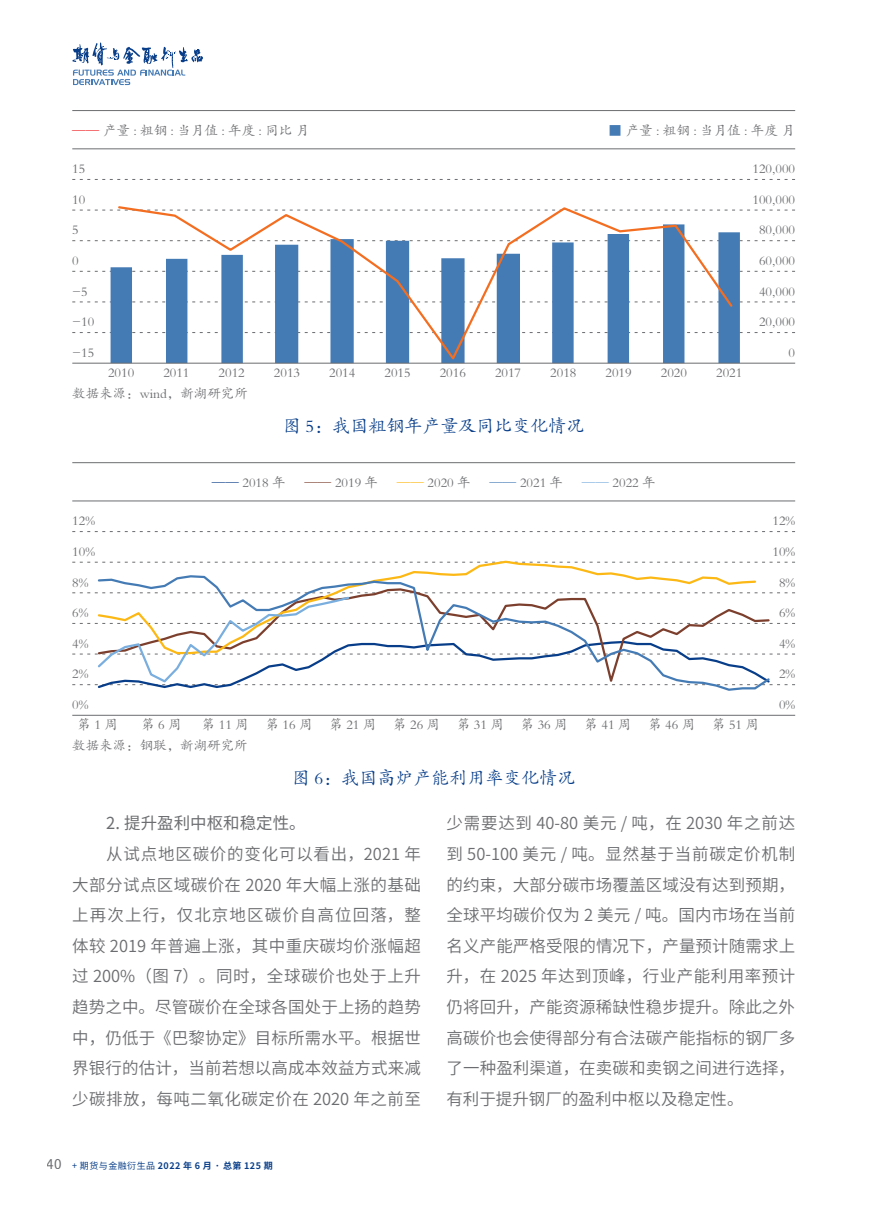
<style>
.page{position:relative;width:893px;height:1212px;background:#fff}
.page>*{position:absolute;margin:0;border:0;box-sizing:border-box;transform-origin:0 0}
.t1{font:18px "FZKTK GBK1 0";color:#083e89}
.t2{font:16.5px/30.6px "Source Han Sans CN";letter-spacing:.005em;color:#6c6d70;text-align:justify}
.t3{font:16.5px "Source Han Sans CN";color:#6c6d70}
.t4{font:13.5px "FZKTK GBK1 0";color:#6c6d70}
.t5{font:700 9px "Source Han Sans CN";letter-spacing:.05em;color:#083e89}
.s1{color:#ee1d23}
.s2{color:#457bb5}
.s3{color:#083e89}
.s4{color:#7c3f2d}
.s5{color:#fcb814}
.s6{color:#79aede}
.s7{font-weight:400;font-size:13.5px;color:#6c6d70}
.s8{font-weight:400}
</style>
<div class="page">
<svg style="left:72px;top:43px;width:131px;height:42px"></svg>
<svg style="left:72px;top:531px;width:723px;height:1px"></svg>
<svg style="left:72px;top:562px;width:723px;height:1px"></svg>
<hr style="left:72px;top:462px;width:723px;height:1px;background:#6c6d70">
<hr style="left:72px;top:501px;width:723px;height:1px;background:#6c6d70">
<hr style="left:72px;top:715px;width:723px;height:1px;background:#6c6d70">
<svg style="left:96px;top:560px;width:661px;height:14px"></svg>
<svg style="left:97px;top:574px;width:659px;height:117px"></svg>
<svg style="left:72px;top:592px;width:723px;height:98px"></svg>
<svg style="left:72px;top:179px;width:723px;height:1px"></svg>
<svg style="left:72px;top:210px;width:723px;height:1px"></svg>
<svg style="left:72px;top:240px;width:723px;height:1px"></svg>
<svg style="left:72px;top:302px;width:723px;height:1px"></svg>
<svg style="left:72px;top:332px;width:723px;height:1px"></svg>
<hr style="left:72px;top:110px;width:723px;height:1px;background:#6c6d70">
<hr style="left:72px;top:149px;width:723px;height:1px;background:#6c6d70">
<svg style="left:72px;top:271px;width:723px;height:1px"></svg>
<svg style="left:117px;top:206px;width:617px;height:157px"></svg>
<hr style="left:72px;top:363px;width:723px;height:1px;background:#6c6d70">
<p class="t4" style="left:72px;top:123px;width:239px"><span class="s1">——</span>产量:粗钢:当月值:年度:同比月</p>
<p class="t4" style="left:608px;top:123px;width:188px"><span class="s2">■</span>产量:粗钢:当月值:年度月</p>
<p class="t4" style="left:72px;top:162px;width:15px">15</p>
<p class="t4" style="left:72px;top:192px;width:15px">10</p>
<p class="t4" style="left:72px;top:223px;width:8px">5</p>
<p class="t4" style="left:72px;top:253px;width:8px">0</p>
<p class="t4" style="left:72px;top:284px;width:17px">-5</p>
<p class="t4" style="left:72px;top:315px;width:24px">-10</p>
<p class="t4" style="left:72px;top:345px;width:24px">-15</p>
<p class="t4" style="left:108px;top:366px;width:28px">2010</p>
<p class="t4" style="left:163px;top:366px;width:28px">2011</p>
<p class="t4" style="left:219px;top:366px;width:28px">2012</p>
<p class="t4" style="left:274px;top:366px;width:28px">2013</p>
<p class="t4" style="left:329px;top:366px;width:28px">2014</p>
<p class="t4" style="left:384px;top:366px;width:28px">2015</p>
<p class="t4" style="left:440px;top:366px;width:28px">2016</p>
<p class="t4" style="left:495px;top:366px;width:28px">2017</p>
<p class="t4" style="left:550px;top:366px;width:28px">2018</p>
<p class="t4" style="left:606px;top:366px;width:28px">2019</p>
<p class="t4" style="left:661px;top:366px;width:28px">2020</p>
<p class="t4" style="left:716px;top:366px;width:28px">2021</p>
<p class="t4" style="left:72px;top:386px;width:177px">数据来源：wind，新湖研究所</p>
<p class="t1" style="left:283px;top:417px;width:303px">图 5：我国粗钢年产量及同比变化情况</p>
<p class="t4" style="left:752px;top:162px;width:44px">120,000</p>
<p class="t4" style="left:752px;top:192px;width:44px">100,000</p>
<p class="t4" style="left:759px;top:223px;width:38px">80,000</p>
<p class="t4" style="left:759px;top:253px;width:38px">60,000</p>
<p class="t4" style="left:759px;top:284px;width:38px">40,000</p>
<p class="t4" style="left:759px;top:315px;width:38px">20,000</p>
<p class="t4" style="left:789px;top:345px;width:8px">0</p>
<p class="t4" style="left:72px;top:514px;width:24px">12%</p>
<p class="t4" style="left:72px;top:544px;width:24px">10%</p>
<p class="t4" style="left:72px;top:575px;width:18px">8%</p>
<p class="t4" style="left:72px;top:605px;width:18px">6%</p>
<p class="t4" style="left:72px;top:636px;width:18px">4%</p>
<p class="t4" style="left:72px;top:667px;width:18px">2%</p>
<p class="t4" style="left:72px;top:697px;width:18px">0%</p>
<p class="t4" style="left:212px;top:475px;width:75px"><span class="s3">——</span> 2018 年</p>
<p class="t4" style="left:304px;top:475px;width:75px"><span class="s4">——</span> 2019 年</p>
<p class="t4" style="left:397px;top:475px;width:75px"><span class="s5">——</span> 2020 年</p>
<p class="t4" style="left:489px;top:475px;width:75px"><span class="s2">——</span> 2021 年</p>
<p class="t4" style="left:582px;top:475px;width:75px"><span class="s6">——</span> 2022 年</p>
<p class="t4" style="left:772px;top:514px;width:24px">12%</p>
<p class="t4" style="left:772px;top:544px;width:24px">10%</p>
<p class="t4" style="left:779px;top:575px;width:18px">8%</p>
<p class="t4" style="left:779px;top:605px;width:18px">6%</p>
<p class="t4" style="left:779px;top:636px;width:18px">4%</p>
<p class="t4" style="left:779px;top:667px;width:18px">2%</p>
<p class="t4" style="left:779px;top:697px;width:18px">0%</p>
<p class="t4" style="left:78px;top:718px;width:42px">第1周</p>
<p class="t4" style="left:141px;top:718px;width:42px">第6周</p>
<p class="t4" style="left:202px;top:718px;width:48px">第11周</p>
<p class="t4" style="left:266px;top:718px;width:48px">第16周</p>
<p class="t4" style="left:329px;top:718px;width:48px">第21周</p>
<p class="t4" style="left:393px;top:718px;width:48px">第26周</p>
<p class="t4" style="left:457px;top:718px;width:48px">第31周</p>
<p class="t4" style="left:521px;top:718px;width:48px">第36周</p>
<p class="t4" style="left:585px;top:718px;width:48px">第41周</p>
<p class="t4" style="left:648px;top:718px;width:48px">第46周</p>
<p class="t4" style="left:712px;top:718px;width:48px">第51周</p>
<p class="t4" style="left:72px;top:738px;width:177px">数据来源：钢联，新湖研究所</p>
<p class="t1" style="left:292px;top:769px;width:285px">图 6：我国高炉产能利用率变化情况</p>
<p class="t3" style="left:106px;top:814px;width:201px">2. 提升盈利中枢和稳定性。</p>
<p class="t2" style="left:72px;top:839px;width:350px;text-indent:34px">从试点地区碳价的变化可以看出，2021 年大部分试点区域碳价在 2020 年大幅上涨的基础上再次上行，仅北京地区碳价自高位回落，整体较 2019 年普遍上涨，其中重庆碳均价涨幅超过 200%（图 7）。同时，全球碳价也处于上升趋势之中。尽管碳价在全球各国处于上扬的趋势中，仍低于《巴黎协定》目标所需水平。根据世界银行的估计，当前若想以高成本效益方式来减少碳排放，每吨二氧化碳定价在 2020 年之前至</p>
<p class="t5" style="left:47px;top:1160px;width:227px"><span class="s7">40</span> <span class="s8">+ 期货与金融衍生品</span> 2022 年 6 月 · 总第 125 期</p>
<p class="t2" style="left:446px;top:808px;width:350px">少需要达到 40-80 美元 / 吨，在 2030 年之前达到 50-100 美元 / 吨。显然基于当前碳定价机制的约束，大部分碳市场覆盖区域没有达到预期，全球平均碳价仅为 2 美元 / 吨。国内市场在当前名义产能严格受限的情况下，产量预计随需求上升，在 2025 年达到顶峰，行业产能利用率预计仍将回升，产能资源稀缺性稳步提升。除此之外高碳价也会使得部分有合法碳产能指标的钢厂多了一种盈利渠道，在卖碳和卖钢之间进行选择，有利于提升钢厂的盈利中枢以及稳定性。</p>
</div>
